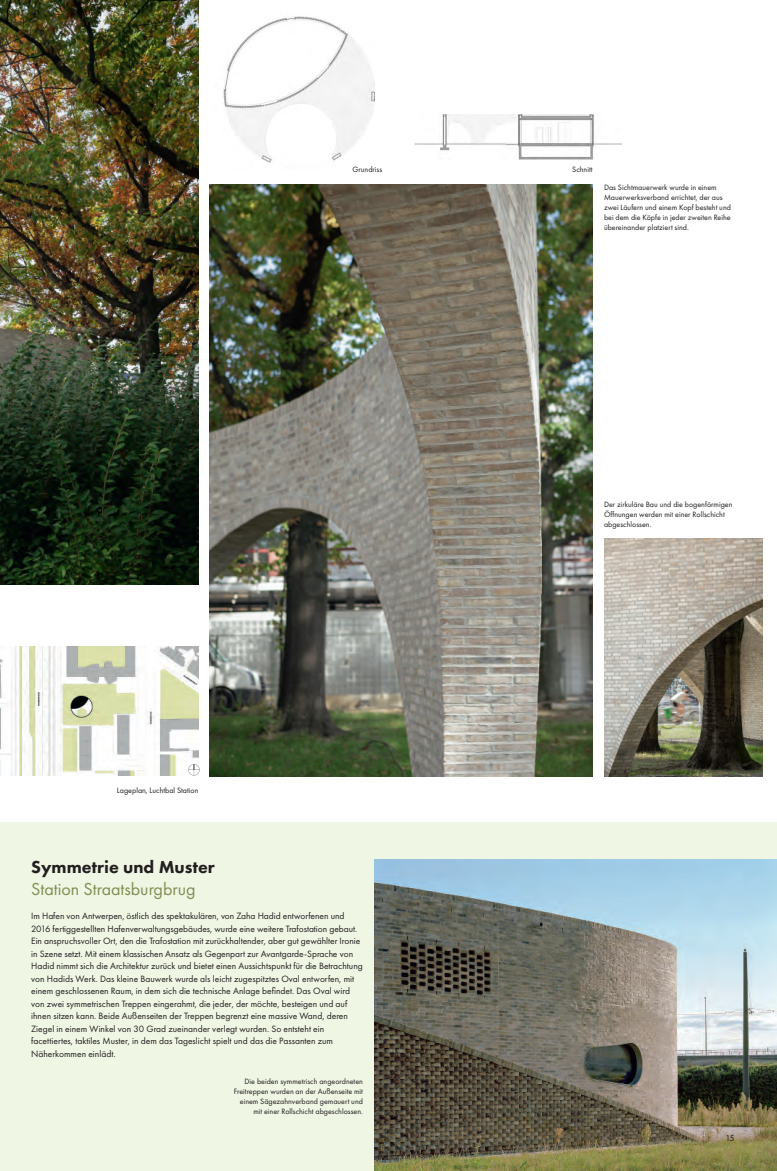
<style>
.page{position:relative;width:777px;height:1171px;background:#fff}
.page>*{position:absolute;margin:0;border:0;box-sizing:border-box;transform-origin:0 0}
.t1{font:18px "Futura PT";color:#828d52}
.t2{font:800 18px "Futura PT";color:#231f20}
.t3{font:9.5px/12.5px "Futura PT";color:#231f20}
.t4{font:9px "Futura PT";color:#231f20}
.t5{font:8px/10px "Futura PT";color:#231f20}
</style>
<div class="page">
<div style="left:0;top:822px;width:777px;height:349px;background:#eff6e4"></div>
<img style="left:604px;top:539px;width:159px;height:238px">
<img style="left:374px;top:859px;width:403px;height:312px">
<img style="left:210px;top:184px;width:382px;height:593px">
<img style="left:0;top:0;width:198px;height:584px">
<img style="left:0;top:646px;width:198px;height:129px">
<img style="left:223px;top:16px;width:152px;height:147px">
<img style="left:414px;top:115px;width:207px;height:44px">
<svg style="left:188px;top:764px;width:12px;height:11px"></svg>
<p class="t5" style="left:352px;top:164px;width:31px">Grundriss</p>
<p class="t5" style="left:572px;top:164px;width:22px">Schnitt</p>
<p class="t5" style="left:604px;top:183px;width:128px">Das Sichtmauerwerk wurde in einem Mauerwerksverband errichtet, der aus zwei Läufern und einem Kopf besteht und bei dem die Köpfe in jeder zweiten Reihe übereinander platziert sind.</p>
<p class="t5" style="left:117px;top:785px;width:83px">Lageplan, Luchtbal Station</p>
<h1 class="t2" style="left:31px;top:855px;width:185px">Symmetrie und Muster</h1>
<h1 class="t1" style="left:31px;top:878px;width:166px">Station Straatsburgbrug</h1>
<p class="t3" style="left:31px;top:910px;width:333px">Im Hafen von Antwerpen, östlich des spektakulären, von Zaha Hadid entworfenen und 2016 fertiggestellten Hafenverwaltungsgebäudes, wurde eine weitere Trafostation gebaut.<br>Ein anspruchsvoller Ort, den die Trafostation mit zurückhaltender, aber gut gewählter Ironie in Szene setzt. Mit einem klassischen Ansatz als Gegenpart zur Avantgarde-Sprache von Hadid nimmt sich die Architektur zurück und bietet einen Aussichtspunkt für die Betrachtung von Hadids Werk. Das kleine Bauwerk wurde als leicht zugespitztes Oval entworfen, mit einem geschlossenen Raum, in dem sich die technische Anlage befindet. Das Oval wird von zwei symmetrischen Treppen eingerahmt, die jeder, der möchte, besteigen und auf ihnen sitzen kann. Beide Außenseiten der Treppen begrenzt eine massive Wand, deren Ziegel in einem Winkel von 30 Grad zueinander verlegt wurden. So entsteht ein facettiertes, taktiles Muster, in dem das Tageslicht spielt und das die Passanten zum Näherkommen einlädt.</p>
<p class="t5" style="left:234px;top:1076px;width:130px;text-align:right">Die beiden symmetrisch angeordneten Freitreppen wurden an der Außenseite mit einem Sägezahnverband gemauert und mit einer Rollschicht abgeschlossen.</p>
<p class="t5" style="left:604px;top:499px;width:130px">Der zirkuläre Bau und die bogenförmigen<br>Öffnungen werden mit einer Rollschicht abgeschlossen.</p>
<p class="t4" style="left:725px;top:1132px;width:11px">15</p>
</div>
